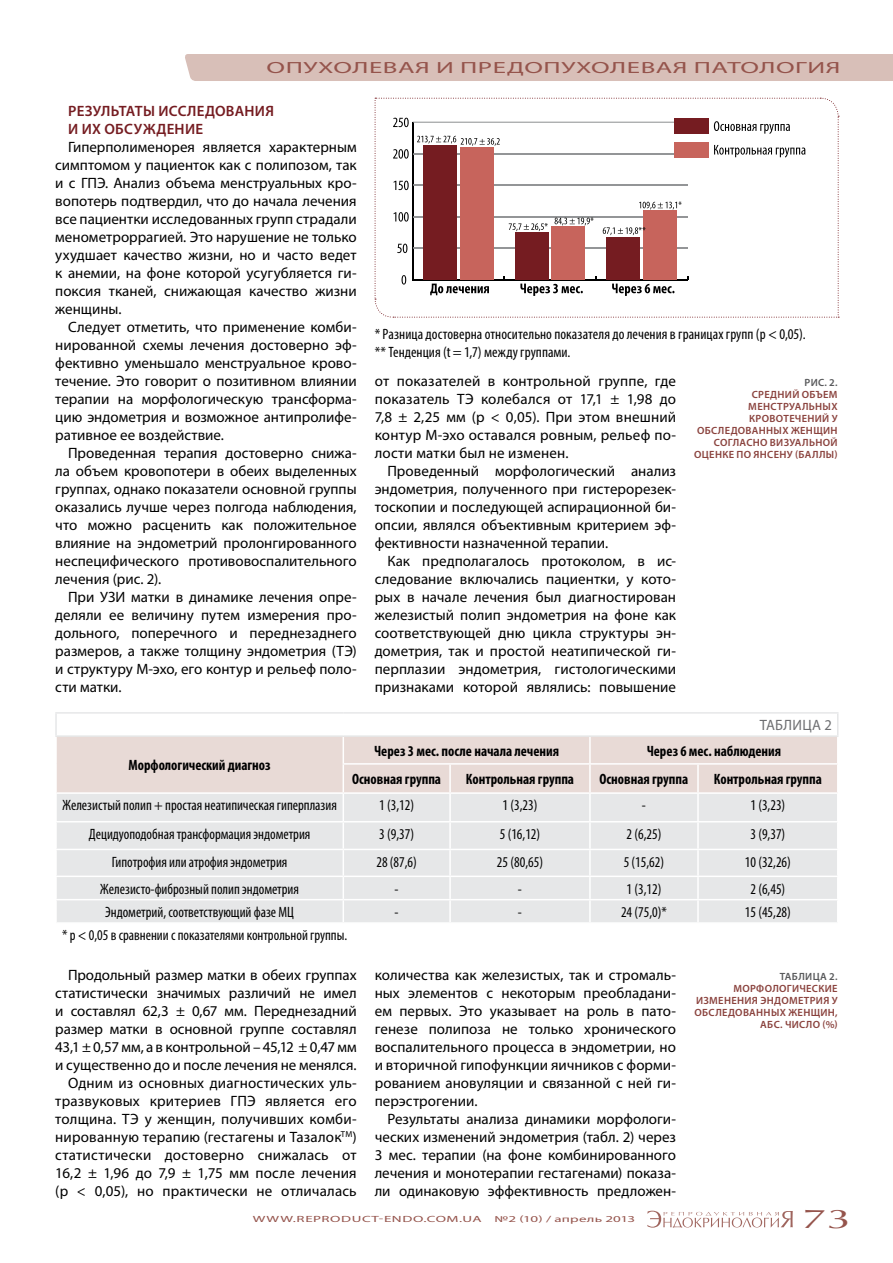
<style>
.page{position:relative;width:893px;height:1263px;background:#fff}
.page>*{position:absolute;margin:0;border:0;box-sizing:border-box;transform-origin:0 0}
.t1{font:27px "AG Opus High Resolution";color:#95544c;scale:1.67 1}
.t2{font:16.2px "Myriad Pro";letter-spacing:.02em;color:#95544c;scale:1.67 1}
.t3{font:15px/18px "Myriad Pro";letter-spacing:.005em;color:#000;text-align:justify}
.t4{font:condensed 15px/18px "Myriad Pro";color:#000}
.t5{font:700 condensed 15px "Myriad Pro";color:#000}
.t6{font:600 15px "Myriad Pro";color:#751c21}
.t7{font:15px "Myriad Pro";color:#6d6e71}
.t8{font:600 10.5px/12px "Myriad Pro";letter-spacing:.03em;color:#8a423d;text-align:right}
.t9{font:600 10.5px "Myriad Pro";letter-spacing:.03em;color:#58595b}
.t10{font:9px "Myriad Pro";letter-spacing:.03em;color:#95544c;scale:1.67 1}
</style>
<div class="page">
<div style="left:185px;top:54px;width:708px;height:27px;background:#d8bfb8"></div>
<svg style="left:647px;top:1211px;width:146px;height:17px"></svg>
<svg style="left:374px;top:97px;width:465px;height:221px"></svg>
<hr style="left:55px;top:712px;width:288px;height:2px;background:#e6e7e8">
<hr style="left:55px;top:714px;width:2px;height:21px;background:#e6e7e8">
<hr style="left:343px;top:712px;width:107px;height:2px;background:#e6e7e8">
<hr style="left:450px;top:712px;width:140px;height:2px;background:#e6e7e8">
<hr style="left:590px;top:712px;width:108px;height:2px;background:#e6e7e8">
<hr style="left:698px;top:712px;width:140px;height:2px;background:#e6e7e8">
<svg style="left:56px;top:714px;width:782px;height:208px"></svg>
<hr style="left:55px;top:735px;width:288px;height:2px;background:#e6e7e8">
<hr style="left:343px;top:735px;width:107px;height:2px;background:#e6e7e8">
<hr style="left:450px;top:735px;width:140px;height:2px;background:#e6e7e8">
<hr style="left:590px;top:735px;width:108px;height:2px;background:#e6e7e8">
<hr style="left:698px;top:735px;width:140px;height:2px;background:#e6e7e8">
<p class="t2" style="left:267px;top:58px;width:165px">ОПУХОЛЕВАЯ И ПРЕДОПУХОЛЕВАЯ</p>
<p class="t2" style="left:694px;top:58px;width:40px">ПАТОЛО</p>
<p class="t2" style="left:795px;top:58px;width:27px">ГИЯ</p>
<p class="t6" style="left:68px;top:101px;width:69px">РЕ ЗУЛ ЬтАТЫ</p>
<p class="t6" style="left:159px;top:101px;width:40px">ИССЛЕДОВАНИЯ</p>
<p class="t6" style="left:68px;top:119px;width:77px">ИИХ ОБСУЖДЕНИЕ</p>
<p class="t3" style="left:55px;top:138px;width:303px;text-indent:13px">ГИПЕРПОЛИМЕНОРЕЯ ЯВЛЯЕТСЯ ХАРАКТЕРНЫМ СИМПТОМОМ У ПАЦИЕНТОК КАК С ПОЛИПОЗОМ, ТАК И С ГПЭ. АНАЛИЗ ОБЪЕМА МЕНСТРУАЛЬНЫХ КРО-ВОПОТЕРЬ ПОДТВЕРДИЛ, ЧТО ДО НАЧАЛА ЛЕЧЕНИЯ ВСЕ ПАЦИЕНТКИ ИССЛЕДОВАННЫХ ГРУПП СТРАДАЛИ МЕНОМЕТРОРРАГИЕЙ. ЭТО НАРУШЕНИЕ НЕ ТОЛЬКО УХУДШАЕТ КАЧЕСТВО ЖИЗНИ, НО И ЧАСТО ВЕДЕТ К АНЕМИИ, НА ФОНЕ КОТОРОЙ УСУГУБЛЯЕТСЯ ГИ-ПОКСИЯ ТКАНЕЙ, СНИЖАЮЩАЯ КАЧЕСТВО ЖИЗНИ ЖЕНЩИНЫ.</p>
<p class="t3" style="left:55px;top:318px;width:303px;text-indent:13px">СЛЕДУЕТ ОТМЕТИТЬ, ЧТО ПРИМЕНЕНИЕ КОМБИ-НИРОВАННОЙ СХЕМЫ ЛЕЧЕНИЯ ДОСТОВЕРНО ЭФ-ФЕКТИВНО УМЕНЬШАЛО МЕНСТРУАЛЬНОЕ КРОВО-ТЕЧЕНИЕ. ЭТО ГОВОРИТ О ПОЗИТИВНОМ ВЛИЯНИИ ТЕРАПИИ НА МОРФОЛОГИЧЕСКУЮ ТРАНСФОРМА-ЦИЮ ЭНДОМЕТРИЯ И ВОЗМОЖНОЕ АНТИПРОЛИФЕ-РАТИВНОЕ ЕЕ ВОЗДЕЙСТВИЕ.</p>
<p class="t3" style="left:55px;top:444px;width:303px;text-indent:13px">ПРОВЕДЕННАЯ ТЕРАПИЯ ДОСТОВЕРНО СНИЖА-ЛА ОБЪЕМ КРОВОПОТЕРИ В ОБЕИХ ВЫДЕЛЕННЫХ ГРУППАХ, ОДНАКО ПОКАЗАТЕЛИ ОСНОВНОЙ ГРУППЫ ОКАЗАЛИСЬ ЛУЧШЕ ЧЕРЕЗ ПОЛГОДА НАБЛЮДЕНИЯ, ЧТО МОЖНО РАСЦЕНИТЬ КАК ПОЛОЖИТЕЛЬНОЕ ВЛИЯНИЕ НА ЭНДОМЕТРИЙ ПРОЛОНГИРОВАННОГО НЕСПЕЦИФИЧЕСКОГО ПРОТИВОВОСПАЛИТЕЛЬНОГО ЛЕЧЕНИЯ (РИС. 2).</p>
<p class="t3" style="left:55px;top:588px;width:303px;text-indent:13px">ПРИ УЗИ МАТКИ В ДИНАМИКЕ ЛЕЧЕНИЯ ОПРЕ-ДЕЛЯЛИ ЕЕ ВЕЛИЧИНУ ПУТЕМ ИЗМЕРЕНИЯ ПРО-ДОЛЬНОГО, ПОПЕРЕЧНОГО И ПЕРЕДНЕЗАДНЕГО РАЗМЕРОВ, А ТАКЖЕ ТОЛЩИНУ ЭНДОМЕТРИЯ (ТЭ)<br>И СТРУКТУРУ М-ЭХО, ЕГО КОНТУР И РЕЛЬЕФ ПОЛО-СТИ МАТКИ.</p>
<p class="t4" style="left:375px;top:324px;width:432px">* Разница достоверна относительно показателя до лечения в границах групп (p &lt; 0,05). ** Тенденция (t = 1,7) между группами.</p>
<p class="t3" style="left:375px;top:372px;width:303px">ОТ ПОКАЗАТЕЛЕЙ В КОНТРОЛЬНОЙ ГРУППЕ, ГДЕ ПОКАЗАТЕЛЬ ТЭ КОЛЕБАЛСЯ ОТ 17,1 ± 1,98 ДО 7,8 ± 2,25 ММ (Р &lt; 0,05). ПРИ ЭТОМ ВНЕШНИЙ КОНТУР М-ЭХО ОСТАВАЛСЯ РОВНЫМ, РЕЛЬЕФ ПО-ЛОСТИ МАТКИ БЫЛ НЕ ИЗМЕНЕН.</p>
<p class="t3" style="left:375px;top:462px;width:303px;text-indent:13px">ПРОВЕДЕННЫЙ МОРФОЛОГИЧЕСКИЙ АНАЛИЗ ЭНДОМЕТРИЯ, ПОЛУЧЕННОГО ПРИ ГИСТЕРОРЕЗЕК-ТОСКОПИИ И ПОСЛЕДУЮЩЕЙ АСПИРАЦИОННОЙ БИ-ОПСИИ, ЯВЛЯЛСЯ ОБЪЕКТИВНЫМ КРИТЕРИЕМ ЭФ-ФЕКТИВНОСТИ НАЗНАЧЕННОЙ ТЕРАПИИ.</p>
<p class="t3" style="left:375px;top:552px;width:303px;text-indent:13px">КАК ПРЕДПОЛАГАЛОСЬ ПРОТОКОЛОМ, В ИС-СЛЕДОВАНИЕ ВКЛЮЧАЛИСЬ ПАЦИЕНТКИ, У КОТО-РЫХ В НАЧАЛЕ ЛЕЧЕНИЯ БЫЛ ДИАГНОСТИРОВАН ЖЕЛЕЗИСТЫЙ ПОЛИП ЭНДОМЕТРИЯ НА ФОНЕ КАК СООТВЕТСТВУЮЩЕЙ ДНЮ ЦИКЛА СТРУКТУРЫ ЭН-ДОМЕТРИЯ, ТАК И ПРОСТОЙ НЕАТИПИЧЕСКОЙ ГИ-ПЕРПЛАЗИИ ЭНДОМЕТРИЯ, ГИСТОЛОГИЧЕСКИМИ ПРИЗНАКАМИ КОТОРОЙ ЯВЛЯЛИСЬ: ПОВЫШЕНИЕ</p>
<p class="t9" style="left:805px;top:375px;width:35px">Рис. 2.</p>
<p class="t8" style="left:694px;top:388px;width:145px">Средний объем менструальных кровотечений у обследованных женщин согласно визуальной оценке по Янсену (баллы)</p>
<p class="t7" style="left:760px;top:716px;width:74px">ТАБЛИЦА 2</p>
<p class="t5" style="left:129px;top:756px;width:144px">Морфологический диагноз</p>
<p class="t5" style="left:374px;top:741px;width:186px">Через 3 мес. после начала лечения</p>
<p class="t5" style="left:647px;top:741px;width:136px">Через 6 мес. наблюдения</p>
<p class="t5" style="left:352px;top:770px;width:90px">Основная группа</p>
<p class="t5" style="left:466px;top:770px;width:110px">Контрольная группа</p>
<p class="t5" style="left:600px;top:770px;width:90px">Основная группа</p>
<p class="t5" style="left:714px;top:770px;width:110px">Контрольная группа</p>
<p class="t4" style="left:62px;top:796px;width:276px">Железистый полип + простая неатипическая гиперплазия</p>
<p class="t4" style="left:379px;top:796px;width:36px">1 (3,12)</p>
<p class="t4" style="left:503px;top:796px;width:36px">1 (3,23)</p>
<p class="t4" style="left:642px;top:796px;width:6px">-</p>
<p class="t4" style="left:750px;top:796px;width:36px">1 (3,23)</p>
<p class="t4" style="left:89px;top:825px;width:223px">Децидуоподобная трансформация эндометрия</p>
<p class="t4" style="left:379px;top:825px;width:36px">3 (9,37)</p>
<p class="t4" style="left:500px;top:825px;width:42px">5 (16,12)</p>
<p class="t4" style="left:626px;top:825px;width:36px">2 (6,25)</p>
<p class="t4" style="left:750px;top:825px;width:36px">3 (9,37)</p>
<p class="t4" style="left:112px;top:852px;width:177px">Гипотрофия или атрофия эндометрия</p>
<p class="t4" style="left:376px;top:852px;width:42px">28 (87,6)</p>
<p class="t4" style="left:497px;top:852px;width:48px">25 (80,65)</p>
<p class="t4" style="left:624px;top:852px;width:42px">5 (15,62)</p>
<p class="t4" style="left:745px;top:852px;width:48px">10 (32,26)</p>
<p class="t4" style="left:100px;top:879px;width:200px">Железисто-фиброзный полип эндометрия</p>
<p class="t4" style="left:395px;top:879px;width:6px">-</p>
<p class="t4" style="left:518px;top:879px;width:6px">-</p>
<p class="t4" style="left:626px;top:879px;width:36px">1 (3,12)</p>
<p class="t4" style="left:750px;top:879px;width:36px">2 (6,45)</p>
<p class="t4" style="left:105px;top:903px;width:190px">Эндометрий, соответствующий фазе МЦ</p>
<p class="t4" style="left:395px;top:903px;width:6px">-</p>
<p class="t4" style="left:518px;top:903px;width:6px">-</p>
<p class="t4" style="left:621px;top:903px;width:47px">24 (75,0)*</p>
<p class="t4" style="left:745px;top:903px;width:48px">15 (45,28)</p>
<p class="t4" style="left:62px;top:926px;width:287px">* р &lt; 0,05 в сравнении с показателями контрольной группы.</p>
<p class="t3" style="left:55px;top:966px;width:303px;text-align:right">ПРОДОЛЬНЫЙ РАЗМЕР МАТКИ В ОБЕИХ ГРУППАХ СТАТИСТИЧЕСКИ ЗНАЧИМЫХ РАЗЛИЧИЙ НЕ ИМЕЛ И СОСТАВЛЯЛ 62,3 ± 0,67 ММ. ПЕРЕДНЕЗАДНИЙ РАЗМЕР МАТКИ В ОСНОВНОЙ ГРУППЕ СОСТАВЛЯЛ 43,1 ± 0,57 ММ, А В КОНТРОЛЬНОЙ – 45,12 ± 0,47 ММ И СУЩЕСТВЕННО ДО И ПОСЛЕ ЛЕЧЕНИЯ НЕ МЕНЯЛСЯ.<br>ОДНИМ ИЗ ОСНОВНЫХ ДИАГНОСТИЧЕСКИХ УЛЬ-ТРАЗВУКОВЫХ КРИТЕРИЕВ ГПЭ ЯВЛЯЕТСЯ ЕГО ТОЛЩИНА. ТЭ У ЖЕНЩИН, ПОЛУЧИВШИХ КОМБИ-НИРОВАННУЮ ТЕРАПИЮ (ГЕСТАГЕНЫ И ТАЗАЛОК<sup>ТМ</sup>)<br>СТАТИСТИЧЕСКИ ДОСТОВЕРНО СНИЖАЛАСЬ ОТ 16,2 ± 1,96 ДО 7,9 ± 1,75 ММ ПОСЛЕ ЛЕЧЕНИЯ (Р &lt; 0,05), НО ПРАКТИЧЕСКИ НЕ ОТЛИЧАЛАСЬ</p>
<p class="t3" style="left:375px;top:966px;width:303px">КОЛИЧЕСТВА КАК ЖЕЛЕЗИСТЫХ, ТАК И СТРОМАЛЬ-НЫХ ЭЛЕМЕНТОВ С НЕКОТОРЫМ ПРЕОБЛАДАНИ-ЕМ ПЕРВЫХ. ЭТО УКАЗЫВАЕТ НА РОЛЬ В ПАТО-ГЕНЕЗЕ ПОЛИПОЗА НЕ ТОЛЬКО ХРОНИЧЕСКОГО ВОСПАЛИТЕЛЬНОГО ПРОЦЕССА В ЭНДОМЕТРИИ, НО И ВТОРИЧНОЙ ГИПОФУНКЦИИ ЯИЧНИКОВ С ФОРМИ-РОВАНИЕМ АНОВУЛЯЦИИ И СВЯЗАННОЙ С НЕЙ ГИ-ПЕРЭСТРОГЕНИИ.</p>
<p class="t3" style="left:375px;top:1110px;width:303px;text-indent:13px">РЕЗУЛЬТАТЫ АНАЛИЗА ДИНАМИКИ МОРФОЛОГИ-ЧЕСКИХ ИЗМЕНЕНИЙ ЭНДОМЕТРИЯ (ТАБЛ. 2) ЧЕРЕЗ 3 МЕС. ТЕРАПИИ (НА ФОНЕ КОМБИНИРОВАННОГО ЛЕЧЕНИЯ И МОНОТЕРАПИИ ГЕСТАГЕНАМИ) ПОКАЗА-ЛИ ОДИНАКОВУЮ ЭФФЕКТИВНОСТЬ ПРЕДЛОЖЕН-</p>
<p class="t9" style="left:780px;top:970px;width:60px">Таблица 2.</p>
<p class="t8" style="left:694px;top:982px;width:145px">Морфологические изменения эндометрия у обследованных женщин, абс. число (%)</p>
<p class="t10" style="left:253px;top:1213px;width:138px">WWW.REPRODUCT-ENDO.COM.UA</p>
<p class="t10" style="left:495px;top:1213px;width:86px">№2 (10) / АПРЕЛЬ 2013</p>
<h1 class="t1" style="left:802px;top:1203px;width:31px">73</h1>
</div>
